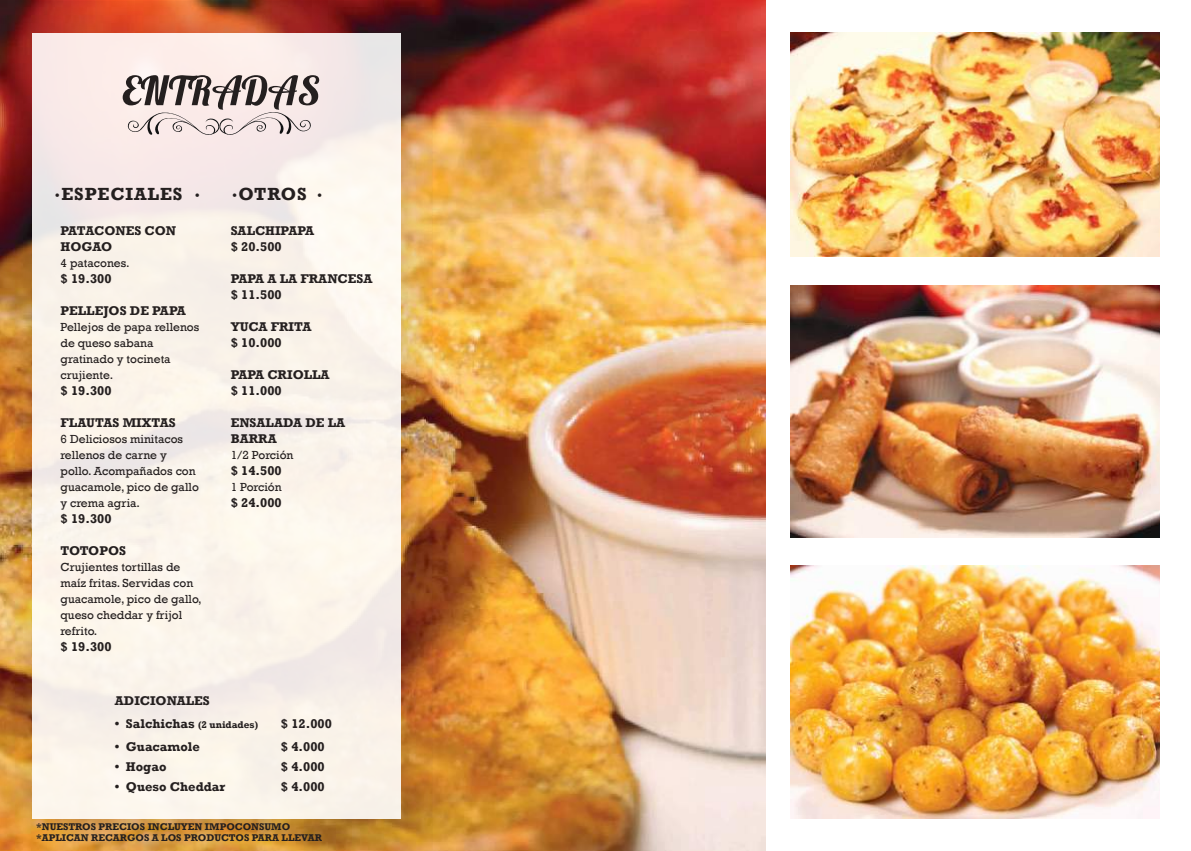
<style>
.page{position:relative;width:1191px;height:851px;background:#fff}
.page>*{position:absolute;margin:0;border:0;box-sizing:border-box;transform-origin:0 0}
.t1{font:700 18px "Rockwell";letter-spacing:.05em;color:#241f1f}
.t2{font:700 13px/16px "Rockwell";color:#241f1f}
.t3{font:12px/16px "Rockwell";color:#241f1f}
.t4{font:700 10px/11px "Rockwell";color:#241f1f}
.s1{font-family:"Lobster 1.3";font-weight:400}
.s2{font-size:10px}
</style>
<div class="page">
<img style="left:0;top:0;width:765px;height:850px">
<img style="left:790px;top:33px;width:369px;height:224px">
<img style="left:790px;top:285px;width:369px;height:252px">
<img style="left:790px;top:566px;width:369px;height:252px">
<img style="left:0;top:1px;width:432px;height:849px">
<div style="left:32px;top:33px;width:369px;height:785px;background:#faf2e9"></div>
<svg style="left:123px;top:75px;width:196px;height:60px"></svg>
<h1 class="t1" style="left:54px;top:183px;width:149px"><span class="s1">•</span>ESPECIALES <span class="s1">•</span></h1>
<h1 class="t1" style="left:231px;top:183px;width:94px"><span class="s1">•</span>OTROS <span class="s1">•</span></h1>
<p class="t2" style="left:61px;top:222px;width:117px">PATACONES CON<br>HOGAO</p>
<p class="t3" style="left:61px;top:255px;width:71px">4 patacones.</p>
<p class="t2" style="left:61px;top:270px;width:53px">$ 19.300</p>
<p class="t2" style="left:61px;top:302px;width:127px">PELLEJOS DE PAPA</p>
<p class="t3" style="left:61px;top:319px;width:140px">Pellejos de papa rellenos de queso sabana gratinado y tocineta crujiente.</p>
<p class="t2" style="left:61px;top:382px;width:53px">$ 19.300</p>
<p class="t2" style="left:61px;top:414px;width:117px">FLAUTAS MIXTAS</p>
<p class="t3" style="left:61px;top:431px;width:140px">6 Deliciosos minitacos rellenos de carne y pollo. Acompañados con guacamole, pico de gallo y crema agria.</p>
<p class="t2" style="left:61px;top:510px;width:53px">$ 19.300</p>
<p class="t2" style="left:61px;top:542px;width:67px">TOTOPOS</p>
<p class="t3" style="left:61px;top:559px;width:143px">Crujientes tortillas de maíz fritas. Servidas con guacamole, pico de gallo, queso cheddar y frijol refrito.</p>
<p class="t2" style="left:61px;top:638px;width:53px">$ 19.300</p>
<p class="t2" style="left:115px;top:692px;width:96px">ADICIONALES</p>
<p class="t2" style="left:231px;top:222px;width:85px">SALCHIPAPA $ 20.500</p>
<p class="t2" style="left:231px;top:270px;width:143px">PAPA A LA FRANCESA $ 11.500</p>
<p class="t2" style="left:231px;top:318px;width:83px">YUCA FRITA $ 10.000</p>
<p class="t2" style="left:231px;top:366px;width:100px">PAPA CRIOLLA $ 11.000</p>
<p class="t2" style="left:231px;top:414px;width:116px">ENSALADA DE LA<br>BARRA</p>
<p class="t3" style="left:231px;top:447px;width:64px">1/2 Porción</p>
<p class="t2" style="left:231px;top:462px;width:53px">$ 14.500</p>
<p class="t3" style="left:231px;top:479px;width:52px">1 Porción</p>
<p class="t2" style="left:231px;top:494px;width:53px">$ 24.000</p>
<p class="t2" style="left:115px;top:715px;width:145px">• Salchichas <span class="s2">(2 unidades)</span></p>
<p class="t2" style="left:115px;top:738px;width:87px">• Guacamole</p>
<p class="t2" style="left:115px;top:758px;width:53px">• Hogao</p>
<p class="t2" style="left:115px;top:778px;width:112px">• Queso Cheddar</p>
<p class="t2" style="left:281px;top:712px;width:53px;line-height:23px">$ 12.000 $ 4.000</p>
<p class="t2" style="left:281px;top:756px;width:45px;line-height:20px">$ 4.000 $ 4.000</p>
<p class="t4" style="left:36px;top:821px;width:287px">*NUESTROS PRECIOS INCLUYEN IMPOCONSUMO *APLICAN RECARGOS A LOS PRODUCTOS PARA LLEVAR</p>
</div>
